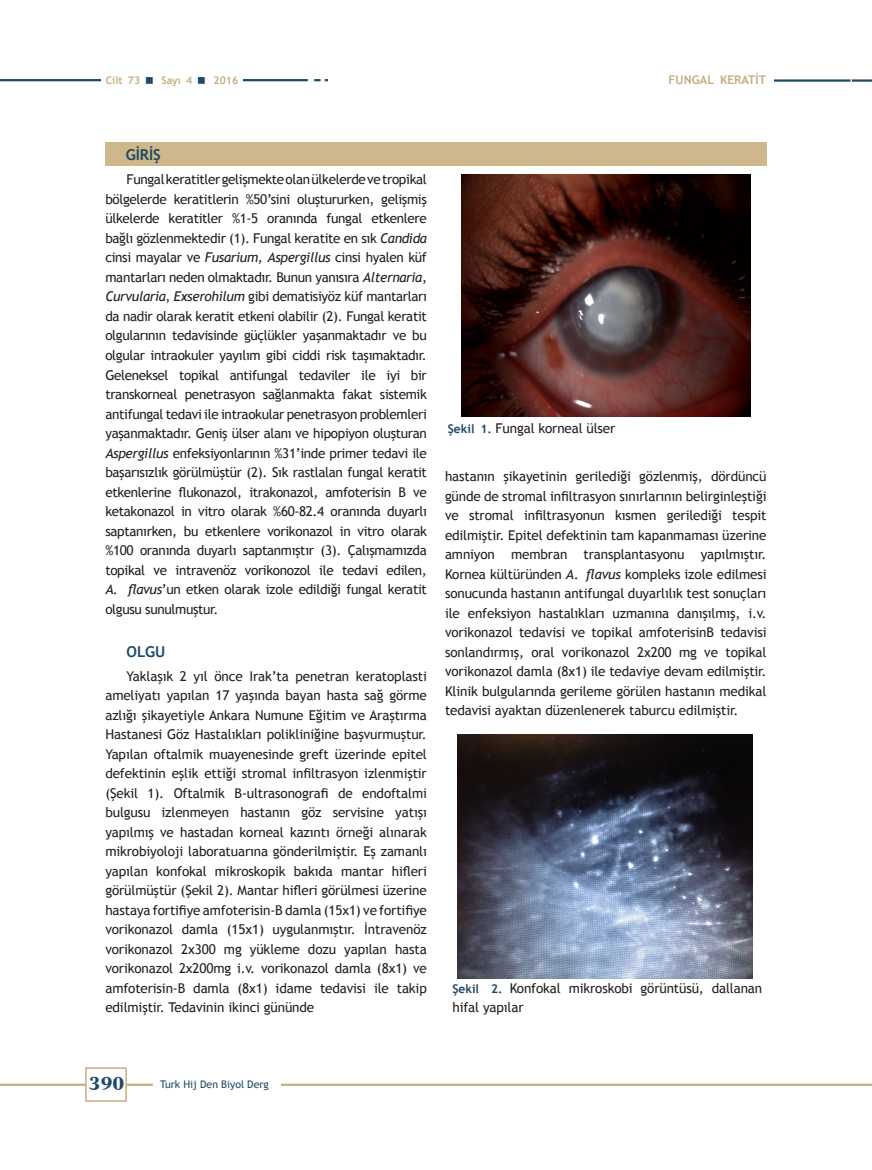
<style>
.page{position:relative;width:872px;height:1170px;background:#fff}
.page>*{position:absolute;margin:0;border:0;box-sizing:border-box;transform-origin:0 0}
.metin{font:900 18px "Arrus BT";color:#1e4967}
.metin-2{font:700 15px "Trebuchet MS";color:#1e4967}
.metin-3{font:13.5px/19.5px "Trebuchet MS";letter-spacing:-.01em;color:#231f20;text-align:justify}
.metin-4{font:700 12px "Trebuchet MS";color:#c4ae83}
.t1{font:10.5px "Trebuchet MS";color:#1e4967}
.t2{font:700 10.5px "Trebuchet MS";color:#c4ae83}
.s1{font-style:italic}
.s2{font-weight:700;font-size:12px;color:#1e4967}
</style>
<div class="page">
<hr style="left:0;top:79px;width:328px;height:2px;background:#1e4967">
<hr style="left:850px;top:1083px;width:22px;height:2px;background:#c4ae83">
<hr style="left:0;top:1083px;width:850px;height:2px;background:#c4ae83">
<div style="left:85px;top:1067px;width:42px;height:34px;background:#fff;border:2px solid #c4ae83"></div>
<div style="left:153px;top:1077px;width:128px;height:14px;background:#fff"></div>
<div style="left:101px;top:75px;width:141px;height:13px;background:#fff"></div>
<svg style="left:308px;top:79px;width:6px;height:2px"></svg>
<svg style="left:320px;top:79px;width:5px;height:3px"></svg>
<hr style="left:774px;top:79px;width:76px;height:3px;background:#1e4967">
<hr style="left:852px;top:79px;width:20px;height:3px;background:#1e4967">
<div style="left:105px;top:142px;width:661px;height:24px;background:#ceb78a"></div>
<img style="left:461px;top:174px;width:289px;height:243px">
<img style="left:457px;top:734px;width:295px;height:244px">
<p class="t2" style="left:106px;top:74px;width:36px">Cilt 73</p>
<p class="t2" style="left:161px;top:74px;width:33px">Sayı 4</p>
<p class="t2" style="left:214px;top:74px;width:26px">2016</p>
<p class="metin-4" style="left:668px;top:72px;width:99px">FUNGAL KERATİT</p>
<p class="metin-2" style="left:126px;top:145px;width:37px">GİRİŞ</p>
<p class="metin-3" style="left:105px;top:170px;width:323px;text-indent:21px">Fungal keratitler gelişmekte olan ülkelerde ve tropikal bölgelerde keratitlerin %50’sini oluştururken, gelişmiş ülkelerde keratitler %1-5 oranında fungal etkenlere bağlı gözlenmektedir (1). Fungal keratite en sık <span class="s1">Candida </span>cinsi mayalar ve <span class="s1">Fusarium</span>, <span class="s1">Aspergillus</span> cinsi hyalen küf mantarları neden olmaktadır. Bunun yanısıra <span class="s1">Alternaria</span>, <span class="s1">Curvularia</span>, <span class="s1">Exserohilum</span> gibi dematisiyöz küf mantarları da nadir olarak keratit etkeni olabilir (2). Fungal keratit olgularının tedavisinde güçlükler yaşanmaktadır ve bu olgular intraokuler yayılım gibi ciddi risk taşımaktadır.<br>Geleneksel topikal antifungal tedaviler ile iyi bir transkorneal penetrasyon sağlanmakta fakat sistemik antifungal tedavi ile intraokular penetrasyon problemleri yaşanmaktadır. Geniş ülser alanı ve hipopiyon oluşturan <span class="s1">Aspergillus</span> enfeksiyonlarının %31’inde primer tedavi ile başarısızlık görülmüştür (2). Sık rastlalan fungal keratit etkenlerine flukonazol, itrakonazol, amfoterisin B ve ketakonazol in vitro olarak %60-82.4 oranında duyarlı saptanırken, bu etkenlere vorikonazol in vitro olarak %100 oranında duyarlı saptanmıştır (3). Çalışmamızda topikal ve intravenöz vorikonozol ile tedavi edilen, <span class="s1">A. flavus</span>’un etken olarak izole edildiği fungal keratit olgusu sunulmuştur.</p>
<p class="metin-2" style="left:127px;top:642px;width:40px">OLGU</p>
<p class="metin-3" style="left:105px;top:666px;width:323px;text-indent:21px">Yaklaşık 2 yıl önce Irak’ta penetran keratoplasti ameliyatı yapılan 17 yaşında bayan hasta sağ görme azlığı şikayetiyle Ankara Numune Eğitim ve Araştırma Hastanesi Göz Hastalıkları polikliniğine başvurmuştur.<br>Yapılan oftalmik muayenesinde greft üzerinde epitel defektinin eşlik ettiği stromal infiltrasyon izlenmiştir (Şekil 1). Oftalmik B-ultrasonografi de endoftalmi bulgusu izlenmeyen hastanın göz servisine yatışı yapılmış ve hastadan korneal kazıntı örneği alınarak mikrobiyoloji laboratuarına gönderilmiştir. Eş zamanlı yapılan konfokal mikroskopik bakıda mantar hifleri görülmüştür (Şekil 2). Mantar hifleri görülmesi üzerine hastaya fortifiye amfoterisin-B damla (15x1) ve fortifiye vorikonazol damla (15x1) uygulanmıştır. İntravenöz vorikonazol 2x300 mg yükleme dozu yapılan hasta vorikonazol 2x200mg i.v. vorikonazol damla (8x1) ve amfoterisin-B damla (8x1) idame tedavisi ile takip edilmiştir. Tedavinin ikinci gününde</p>
<p class="metin-3" style="left:448px;top:419px;width:169px"><span class="s2">Şekil 1.</span> Fungal korneal ülser</p>
<p class="metin-3" style="left:445px;top:467px;width:323px">hastanın şikayetinin gerilediği gözlenmiş, dördüncü günde de stromal infiltrasyon sınırlarının belirginleştiği ve stromal infiltrasyonun kısmen gerilediği tespit edilmiştir. Epitel defektinin tam kapanmaması üzerine amniyon membran transplantasyonu yapılmıştır.<br>Kornea kültüründen <span class="s1">A. flavus</span> kompleks izole edilmesi sonucunda hastanın antifungal duyarlılık test sonuçları ile enfeksiyon hastalıkları uzmanına danışılmış, i.v. vorikonazol tedavisi ve topikal amfoterisinB tedavisi sonlandırmış, oral vorikonazol 2x200 mg ve topikal vorikonazol damla (8x1) ile tedaviye devam edilmiştir.<br>Klinik bulgularında gerileme görülen hastanın medikal tedavisi ayaktan düzenlenerek taburcu edilmiştir.</p>
<p class="metin-3" style="left:452px;top:978px;width:311px"><span class="s2">Şekil 2.</span> Konfokal mikroskobi görüntüsü, dallanan hifal yapılar</p>
<p class="metin" style="left:89px;top:1071px;width:37px">390</p>
<p class="t1" style="left:160px;top:1078px;width:110px">Turk Hij Den Biyol Derg</p>
</div>
